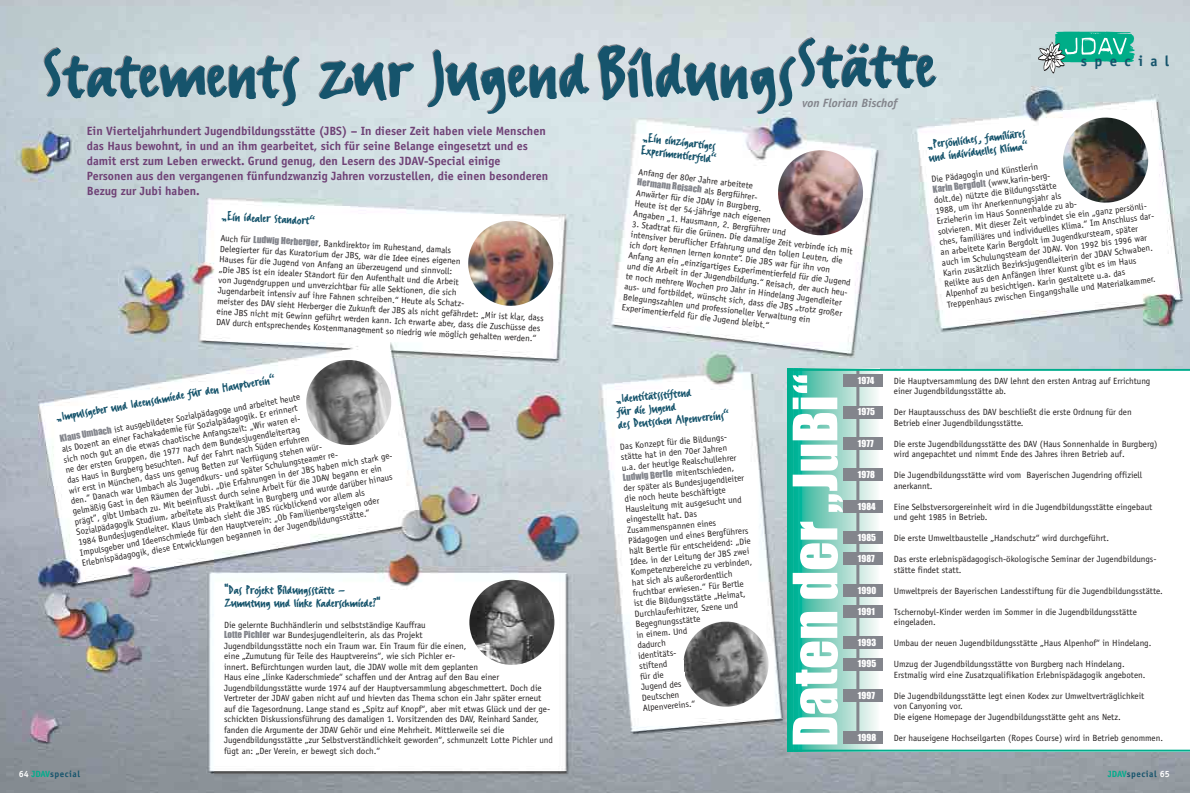
<style>
.page{position:relative;width:1190px;height:793px;background:#fff}
.page>*{position:absolute;margin:0;border:0;box-sizing:border-box;transform-origin:0 0}
.t1{font:80px "FF Erikrighthand";letter-spacing:.005em;color:#16546c}
.t2{font:56.5px "Impact";color:#fff}
.t3{font:700 14.7px "Officina Sans";letter-spacing:.505em;color:#16546c}
.t4{font:14px/13px "FF Erikrighthand";color:#16546c}
.t5{font:700 12px/15px "Officina Sans";color:#6f4176}
.t6{font:italic 700 12px "Officina Sans";color:#83858c}
.t7{font:9px/10.5px "Officina Sans";color:#231f1f}
.t8{font:9px "Impact";letter-spacing:.01em;color:#fff}
.t9{font:9px "Impact";color:#83858c}
.t10{font:700 9px "Officina Sans";letter-spacing:.055em;color:#16546c}
.s1{font-family:"Impact";color:#83858c}
.s2{font-family:"Officina Sans";color:#231f1f}
.s3{color:#fff}
.s4{color:#00ad8d}
</style>
<div class="page">
<img style="left:0;top:0;width:1190px;height:793px">
<svg style="left:1038px;top:31px;width:97px;height:42px;background:#6abfaf"></svg>
<svg style="left:787px;top:369px;width:403px;height:383px"></svg>
<img style="left:682px;top:620px;width:88px;height:89px">
<img style="left:775px;top:148px;width:91px;height:90px">
<img style="left:1061px;top:115px;width:90px;height:90px">
<img style="left:467px;top:220px;width:87px;height:87px">
<img style="left:303px;top:357px;width:92px;height:91px">
<img style="left:469px;top:580px;width:85px;height:85px;border-radius:50%">
<h1 class="t1" style="left:42px;top:23px;width:896px">Statements zur JugendBildungsStätte</h1>
<h3 class="t6" style="left:802px;top:98px;width:97px">von Florian Bischof</h3>
<h3 class="t3" style="left:1081px;top:56px;width:90px">special</h3>
<p class="t5" style="left:87px;top:125px;width:463px">Ein Vierteljahrhundert Jugendbildungsstätte (JBS) – In dieser Zeit haben viele Menschen das Haus bewohnt, in und an ihm gearbeitet, sich für seine Belange eingesetzt und es damit erst zum Leben erweckt. Grund genug, den Lesern des JDAV-Special einige Personen aus den vergangenen fünfundzwanzig Jahren vorzustellen, die einen besonderen Bezug zur Jubi haben.</p>
<h3 class="t4" style="left:222px;top:209px;width:95px;rotate:3deg">„Ein idealer Standort“</h3>
<p class="t7" style="left:220px;top:244px;width:242px;rotate:3deg">Delegierter für das Kuratorium der JBS, war die Idee eines eigenen</p>
<p class="t7" style="left:221px;top:233px;width:232px;rotate:3deg">Auch für <span class="s1">Ludwig Herberger</span>, Bankdirektor im Ruhestand, damals</p>
<p class="t7" style="left:220px;top:254px;width:328px;rotate:3deg">Hauses für die Jugend von Anfang an überzeugend und sinnvoll:<br>„Die JBS ist ein idealer Standort für den Aufenthalt und die Arbeit<br>von Jugendgruppen und unverzichtbar für alle Sektionen, die sich<br>Jugendarbeit intensiv auf ihre Fahnen schreiben.“ Heute als Schatz-<br>meister des DAV sieht Herberger die Zukunft der JBS als nicht gefährdet: „Mir ist klar, dass eine JBS nicht mit Gewinn geführt werden kann. Ich erwarte aber, dass die Zuschüsse des DAV durch entsprechendes Kostenmanagement so niedrig wie möglich gehalten werden.“</p>
<h3 class="t4" style="left:55px;top:410px;width:224px;rotate:-10deg">„Impulsgeber und Ideenschmiede für den Hauptverein“</h3>
<p class="t7" style="left:59px;top:435px;width:327px;rotate:-10deg"><span class="s1">Klaus Umbach</span> ist ausgebildeter Sozialpädagoge und arbeitet heute<br>als Dozent an einer Fachakademie für Sozialpädagogik. Er erinnert<br>sich noch gut an die etwas chaotische Anfangszeit: „Wir waren ei-<br>ne der ersten Gruppen, die 1977 nach dem Bundesjugendleitertag<br>das Haus in Burgberg besuchten. Auf der Fahrt nach Süden erfuhren<br>wir erst in München, dass uns genug Betten zur Verfügung stehen wür-<br>den.“ Danach war Umbach als Jugendkurs- und später Schulungsteamer re-<br>gelmäßig Gast in den Räumen der Jubi. „Die Erfahrungen in der JBS haben mich stark ge&shy;prägt“, gibt Umbach zu. Mit beeinflusst durch seine Arbeit für die JDAV begann er ein Sozialpädagogik Studium, arbeitete als Praktikant in Burgberg und wurde darüber hinaus 1984 Bundesjugendleiter. Klaus Umbach sieht die JBS rückblickend vor allem als Impulsgeber und Ideenschmiede für den Hauptverein: „Ob Familienbergsteigen oder Erlebnispädagogik, diese Entwicklungen begannen in der Jugendbildungsstätte.“</p>
<h3 class="t4" style="left:224px;top:582px;width:158px">"Das Projekt Bildungsstätte –<br>Zumutung und linke Kaderschmiede?"</h3>
<p class="t7" style="left:224px;top:620px;width:330px">Die gelernte Buchhändlerin und selbstständige Kauffrau<br><span class="s1">Lotte Pichler</span> war Bundesjugendleiterin, als das Projekt<br>Jugendbildungsstätte noch ein Traum war. Ein Traum für die einen,<br>eine „Zumutung für Teile des Hauptvereins“, wie sich Pichler er-<br>innert. Befürchtungen wurden laut, die JDAV wolle mit dem geplanten<br>Haus eine „linke Kaderschmiede“ schaffen und der Antrag auf den Bau einer Jugendbildungsstätte wurde 1974 auf der Hauptversammlung abgeschmettert. Doch die Vertreter der JDAV gaben nicht auf und hievten das Thema schon ein Jahr später erneut auf die Tagesordnung. Lange stand es „Spitz auf Knopf“, aber mit etwas Glück und der ge&shy;schickten Diskussionsführung des damaligen 1. Vorsitzenden des DAV, Reinhard Sander, fanden die Argumente der JDAV Gehör und eine Mehrheit. Mittlerweile sei die Jugendbildungsstätte „zur Selbstverständlichkeit geworden“, schmunzelt Lotte Pichler und fügt an: „Der Verein, er bewegt sich doch.“</p>
<h3 class="t4" style="left:644px;top:130px;width:77px;rotate:7deg">„Ein einzigartiges<br>Experimentierfeld“</h3>
<p class="t7" style="left:639px;top:167px;width:117px;rotate:7deg">Anfang der 80er Jahre arbeitete</p>
<p class="t7" style="left:637px;top:188px;width:128px;rotate:7deg">Anwärter für die JDAV in Burgberg.</p>
<p class="t9" style="left:638px;top:179px;width:124px;rotate:7deg">Hermann Reisach <span class="s2">als Bergführer-</span></p>
<p class="t7" style="left:635px;top:198px;width:155px;rotate:7deg">Heute ist der 54-jährige nach eigenen<br>Angaben „1. Hausmann, 2. Bergführer und</p>
<p class="t7" style="left:633px;top:219px;width:226px;rotate:7deg">3. Stadtrat für die Grünen. Die damalige Zeit verbinde ich mit intensiver beruflicher Erfahrung und den tollen Leuten, die ich dort kennen lernen konnte“. Die JBS war für ihn von Anfang an ein „einzigartiges Experimentierfeld für die Jugend und die Arbeit in der Jugendbildung.“ Reisach, der auch heu&shy;te noch mehrere Wochen pro Jahr in Hindelang Jugendleiter aus- und fortbildet, wünscht sich, dass die JBS „trotz großer Belegungszahlen und professioneller Verwaltung ein Experimentierfeld für die Jugend bleibt.“</p>
<h3 class="t4" style="left:926px;top:137px;width:102px;rotate:-7deg">„Persönliches, familiäres und individuelles Klima“</h3>
<p class="t7" style="left:931px;top:175px;width:219px;rotate:-7deg">Die Pädagogin und Künstlerin<br><span class="s1">Karin Bergdolt</span> (www.karin-berg-<br>dolt.de) nützte die Bildungsstätte<br>1988, um ihr Anerkennungsjahr als<br>Erzieherin im Haus Sonnenhalde zu ab-<br>solvieren. Mit dieser Zeit verbindet sie ein „ganz persönli&shy;ches, familiäres und individuelles Klima.“ Im Anschluss dar&shy;an arbeitete Karin Bergdolt im Jugendkursteam, später auch im Schulungsteam der JDAV. Von 1992 bis 1996 war Karin zusätzlich Bezirksjugendleiterin der JDAV Schwaben.<br>Relikte aus den Anfängen ihrer Kunst gibt es im Haus Alpenhof zu besichtigen. Karin gestaltete u.a. das Treppenhaus zwischen Eingangshalle und Materialkammer.</p>
<h3 class="t4" style="left:615px;top:391px;width:113px;rotate:-5deg">„Identitätsstiftend<br>für die Jugend<br>des Deutschen Alpenvereins“</h3>
<p class="t7" style="left:620px;top:442px;width:123px;rotate:-5deg">Das Konzept für die Bildungs&shy;stätte hat in den 70er Jahren u.a. der heutige Realschullehrer<br><span class="s1">Ludwig Bertle</span> mitentschieden, der später als Bundesjugendleiter die noch heute beschäftigte<br>Hausleitung mit ausgesucht und eingestellt hat. Das<br>Zusammenspannen eines<br>Pädagogen und eines Bergführers hält Bertle für entscheidend: „Die<br>Idee, in der Leitung der JBS zwei<br>Kompetenzbereiche zu verbinden, hat sich als außerordentlich fruchtbar erwiesen.“ Für Bertle ist die Bildungsstätte „Heimat,<br>Durchlauferhitzer, Szene und<br>Begegnungsstätte<br>in einem. Und<br>dadurch<br>identitäts-<br>stiftend<br>für die<br>Jugend des<br>Deutschen<br>Alpenvereins.“</p>
<h2 class="t2" style="left:797px;top:747px;width:374px;rotate:-90deg">Daten der „JuBi“</h2>
<p class="t8" style="left:858px;top:377px;width:18px">1974</p>
<p class="t7" style="left:894px;top:376px;width:258px">Die Hauptversammlung des DAV lehnt den ersten Antrag auf Errichtung einer Jugendbildungsstätte ab.</p>
<p class="t8" style="left:858px;top:409px;width:18px">1975</p>
<p class="t7" style="left:894px;top:408px;width:239px">Der Hauptausschuss des DAV beschließt die erste Ordnung für den<br>Betrieb einer Jugendbildungsstätte.</p>
<p class="t8" style="left:858px;top:440px;width:17px">1977</p>
<p class="t7" style="left:894px;top:439px;width:265px">Die erste Jugendbildungsstätte des DAV (Haus Sonnenhalde in Burgberg) wird angepachtet und nimmt Ende des Jahres ihren Betrieb auf.</p>
<p class="t8" style="left:858px;top:472px;width:18px">1978</p>
<p class="t7" style="left:894px;top:471px;width:250px">Die Jugendbildungsstätte wird vom Bayerischen Jugendring offiziell anerkannt.</p>
<p class="t8" style="left:858px;top:503px;width:19px">1984</p>
<p class="t7" style="left:894px;top:502px;width:260px">Eine Selbstversorgereinheit wird in die Jugendbildungsstätte eingebaut und geht 1985 in Betrieb.</p>
<p class="t8" style="left:858px;top:535px;width:20px">1985</p>
<p class="t7" style="left:894px;top:534px;width:217px">Die erste Umweltbaustelle „Handschutz“ wird durchgeführt.</p>
<p class="t8" style="left:858px;top:556px;width:18px">1987</p>
<p class="t7" style="left:894px;top:555px;width:264px">Das erste erlebnispädagogisch-ökologische Seminar der Jugendbildungs&shy;stätte findet statt.</p>
<p class="t8" style="left:858px;top:587px;width:20px">1990</p>
<p class="t7" style="left:894px;top:586px;width:270px">Umweltpreis der Bayerischen Landesstiftung für die Jugendbildungsstätte.</p>
<p class="t8" style="left:858px;top:608px;width:18px">1991</p>
<p class="t7" style="left:894px;top:607px;width:245px">Tschernobyl-Kinder werden im Sommer in die Jugendbildungsstätte eingeladen.</p>
<p class="t8" style="left:858px;top:640px;width:20px">1993</p>
<p class="t7" style="left:894px;top:639px;width:259px">Umbau der neuen Jugendbildungsstätte „Haus Alpenhof“ in Hindelang.</p>
<p class="t8" style="left:858px;top:661px;width:20px">1995</p>
<p class="t7" style="left:894px;top:660px;width:253px">Umzug der Jugendbildungsstätte von Burgberg nach Hindelang.<br>Erstmalig wird eine Zusatzqualifikation Erlebnispädagogik angeboten.</p>
<p class="t8" style="left:858px;top:692px;width:19px">1997</p>
<p class="t7" style="left:894px;top:691px;width:252px">Die Jugendbildungsstätte legt einen Kodex zur Umweltverträglichkeit von Canyoning vor.<br>Die eigene Homepage der Jugendbildungsstätte geht ans Netz.</p>
<p class="t8" style="left:858px;top:734px;width:20px">1998</p>
<p class="t7" style="left:894px;top:733px;width:271px">Der hauseigene Hochseilgarten (Ropes Course) wird in Betrieb genommen.</p>
<p class="t10" style="left:19px;top:770px;width:63px"><span class="s3">64</span> <span class="s4">JDAV</span>special</p>
<p class="t10" style="left:1108px;top:770px;width:63px"><span class="s4">JDAV</span>special <span class="s3">65</span></p>
</div>
